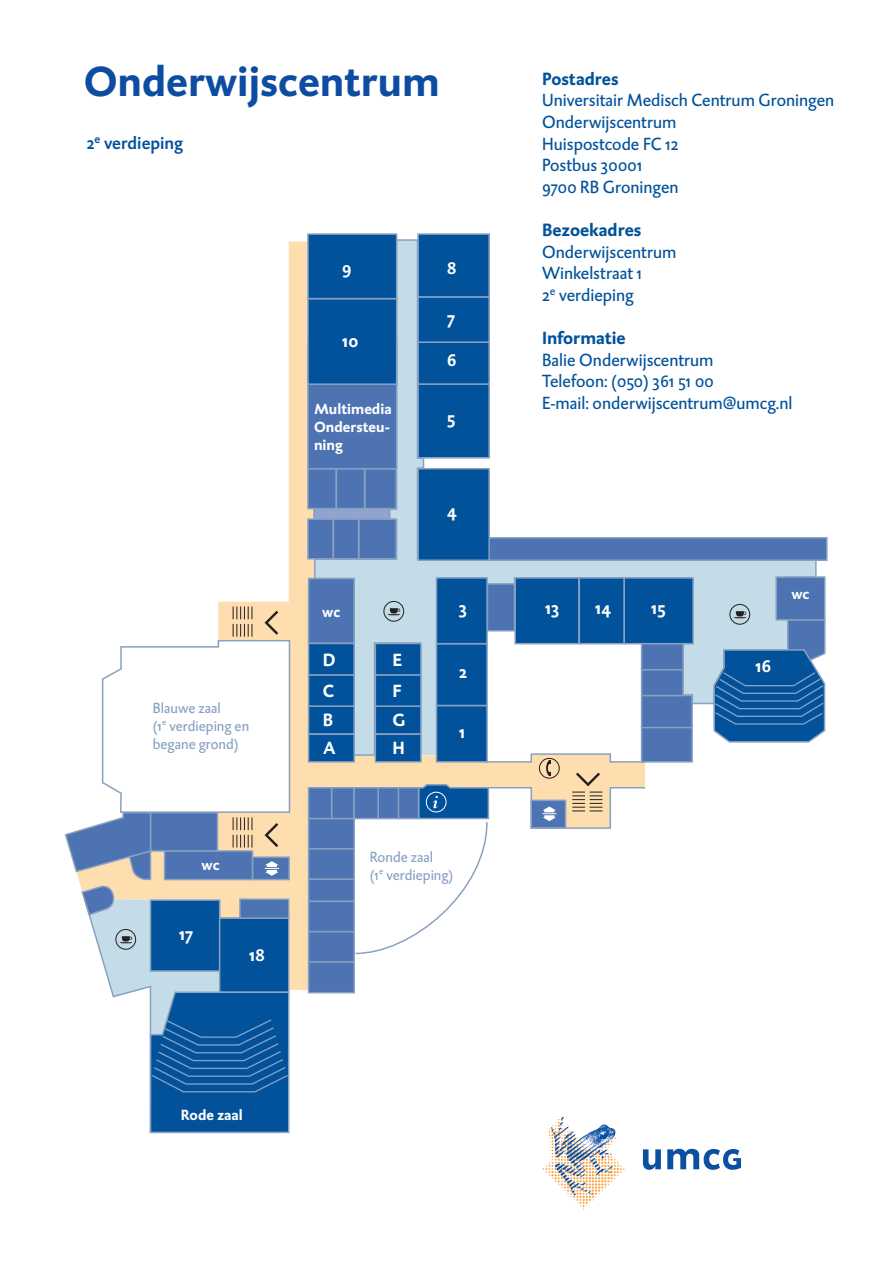
<style>
.page{position:relative;width:893px;height:1263px;background:#fff}
.page>*{position:absolute;margin:0;border:0;box-sizing:border-box;transform-origin:0 0}
.t1{font:700 43.05px "DTL Caspari ST";color:#0d4da1}
.t2{font:18px/21.6px "DTL Caspari ST";color:#01529b}
.t3{font:700 18px "DTL Caspari ST";letter-spacing:.005em;color:#fff}
.t4{font:700 18px "DTL Caspari ST";color:#01529b}
.t5{font:500 18px "DTL Caspari ST";color:#01529b}
.t6{font:15px/18px "DTL Caspari ST";color:#88a1c2}
.t7{font:700 15px/18px "DTL Caspari ST";color:#fff;text-align:justify}
</style>
<div class="page">
<svg style="left:218px;top:242px;width:136px;height:748px"></svg>
<svg style="left:313px;top:239px;width:504px;height:514px"></svg>
<svg style="left:91px;top:925px;width:128px;height:73px;fill:#c3dce8"></svg>
<div style="left:313px;top:508px;width:77px;height:12px;background:#91a3ce;border:2px solid #88a1c2"></div>
<div style="left:487px;top:537px;width:341px;height:24px;background:#4e73b2;border:2px solid #88a1c2"></div>
<div style="left:487px;top:583px;width:28px;height:48px;background:#4e73b2;border:2px solid #88a1c2"></div>
<div style="left:150px;top:899px;width:70px;height:73px;background:#01529b;border:2px solid #88a1c2"></div>
<div style="left:219px;top:917px;width:70px;height:76px;background:#01529b;border:2px solid #88a1c2"></div>
<svg style="left:149px;top:991px;width:141px;height:143px;background:#1b62a3"></svg>
<div style="left:308px;top:733px;width:47px;height:30px;background:#01529b;border:2px solid #88a1c2"></div>
<div style="left:308px;top:818px;width:47px;height:32px;background:#4e73b2;border:2px solid #88a1c2"></div>
<div style="left:308px;top:848px;width:47px;height:32px;background:#4e73b2;border:2px solid #88a1c2"></div>
<div style="left:308px;top:900px;width:47px;height:33px;background:#4e73b2;border:2px solid #88a1c2"></div>
<div style="left:308px;top:931px;width:47px;height:32px;background:#4e73b2;border:2px solid #88a1c2"></div>
<div style="left:308px;top:961px;width:47px;height:32px;background:#4e73b2;border:2px solid #88a1c2"></div>
<div style="left:308px;top:878px;width:47px;height:24px;background:#4e73b2;border:2px solid #88a1c2"></div>
<div style="left:308px;top:705px;width:47px;height:30px;background:#01529b;border:2px solid #88a1c2"></div>
<div style="left:308px;top:674px;width:47px;height:33px;background:#01529b;border:2px solid #88a1c2"></div>
<div style="left:308px;top:643px;width:47px;height:33px;background:#01529b;border:2px solid #88a1c2"></div>
<div style="left:308px;top:578px;width:47px;height:66px;background:#4e73b2;border:2px solid #88a1c2"></div>
<div style="left:775px;top:576px;width:51px;height:45px;background:#4e73b2;border:2px solid #88a1c2"></div>
<div style="left:375px;top:733px;width:47px;height:30px;background:#01529b;border:2px solid #88a1c2"></div>
<div style="left:331px;top:787px;width:24px;height:32px;background:#4e73b2;border:2px solid #88a1c2"></div>
<div style="left:308px;top:787px;width:24px;height:32px;background:#4e73b2;border:2px solid #88a1c2"></div>
<div style="left:353px;top:787px;width:26px;height:32px;background:#7d98be"></div>
<div style="left:436px;top:705px;width:52px;height:58px;background:#01529b;border:2px solid #88a1c2"></div>
<div style="left:641px;top:726px;width:52px;height:37px;background:#4e73b2;border:2px solid #88a1c2"></div>
<div style="left:641px;top:695px;width:52px;height:33px;background:#4e73b2;border:2px solid #88a1c2"></div>
<div style="left:641px;top:668px;width:43px;height:28px;background:#4e73b2;border:2px solid #88a1c2"></div>
<div style="left:641px;top:643px;width:43px;height:27px;background:#4e73b2;border:2px solid #88a1c2"></div>
<div style="left:436px;top:643px;width:52px;height:63px;background:#01529b;border:2px solid #88a1c2"></div>
<div style="left:436px;top:577px;width:52px;height:67px;background:#01529b;border:2px solid #88a1c2"></div>
<div style="left:514px;top:577px;width:66px;height:67px;background:#01529b;border:2px solid #88a1c2"></div>
<div style="left:578px;top:577px;width:47px;height:67px;background:#01529b;border:2px solid #88a1c2"></div>
<div style="left:623px;top:577px;width:71px;height:67px;background:#01529b;border:2px solid #88a1c2"></div>
<div style="left:375px;top:705px;width:47px;height:30px;background:#01529b;border:2px solid #88a1c2"></div>
<div style="left:375px;top:674px;width:47px;height:33px;background:#01529b;border:2px solid #88a1c2"></div>
<div style="left:375px;top:643px;width:47px;height:33px;background:#01529b;border:2px solid #88a1c2"></div>
<div style="left:307px;top:383px;width:90px;height:87px;background:#4e73b2;border:2px solid #88a1c2"></div>
<div style="left:307px;top:518px;width:27px;height:42px;background:#4e73b2;border:2px solid #88a1c2"></div>
<div style="left:333px;top:518px;width:26px;height:42px;background:#4e73b2;border:2px solid #88a1c2"></div>
<div style="left:358px;top:518px;width:39px;height:42px;background:#4e73b2;border:2px solid #88a1c2"></div>
<div style="left:307px;top:468px;width:30px;height:41px;background:#4e73b2;border:2px solid #88a1c2"></div>
<div style="left:336px;top:468px;width:29px;height:41px;background:#4e73b2;border:2px solid #88a1c2"></div>
<div style="left:364px;top:468px;width:33px;height:41px;background:#4e73b2;border:2px solid #88a1c2"></div>
<div style="left:307px;top:298px;width:90px;height:87px;background:#01529b;border:2px solid #88a1c2"></div>
<div style="left:307px;top:233px;width:90px;height:66px;background:#01529b;border:2px solid #88a1c2"></div>
<div style="left:417px;top:468px;width:73px;height:93px;background:#01529b;border:2px solid #88a1c2"></div>
<div style="left:417px;top:383px;width:73px;height:76px;background:#01529b;border:2px solid #88a1c2"></div>
<div style="left:417px;top:341px;width:73px;height:44px;background:#01529b;border:2px solid #88a1c2"></div>
<div style="left:417px;top:296px;width:73px;height:47px;background:#01529b;border:2px solid #88a1c2"></div>
<div style="left:417px;top:233px;width:73px;height:65px;background:#01529b;border:2px solid #88a1c2"></div>
<svg style="left:388px;top:608px;width:12px;height:7px"></svg>
<div style="left:383px;top:601px;width:21px;height:21px;border:1px solid #231f20;border-radius:50%"></div>
<svg style="left:712px;top:611px;width:114px;height:132px;background:#4880b4"></svg>
<div style="left:729px;top:604px;width:21px;height:21px;border:1px solid #231f20;border-radius:50%"></div>
<svg style="left:120px;top:936px;width:12px;height:7px"></svg>
<div style="left:115px;top:929px;width:21px;height:21px;border:1px solid #231f20;border-radius:50%"></div>
<svg style="left:64px;top:606px;width:227px;height:319px"></svg>
<svg style="left:354px;top:753px;width:293px;height:202px"></svg>
<svg style="left:643px;top:1149px;width:18px;height:21px"></svg>
<svg style="left:667px;top:1149px;width:74px;height:21px"></svg>
<img style="left:542px;top:1116px;width:83px;height:94px">
<h1 class="t1" style="left:84px;top:53px;width:358px">Onderwijscentrum</h1>
<p class="t5" style="left:87px;top:131px;width:98px">2<sup>e</sup> verdieping</p>
<p class="t3" style="left:342px;top:256px;width:11px">9</p>
<p class="t3" style="left:447px;top:256px;width:11px">8</p>
<p class="t3" style="left:447px;top:306px;width:10px">7</p>
<p class="t3" style="left:447px;top:348px;width:11px">6</p>
<p class="t3" style="left:342px;top:329px;width:18px">10</p>
<p class="t7" style="left:314px;top:399px;width:79px">Multimedia Ondersteu&shy;ning</p>
<p class="t3" style="left:447px;top:406px;width:10px">5</p>
<p class="t3" style="left:447px;top:499px;width:11px">4</p>
<p class="t4" style="left:542px;top:67px;width:78px">Postadres</p>
<p class="t2" style="left:542px;top:89px;width:294px">Universitair Medisch Centrum Groningen<br>Onderwijscentrum<br>Huispostcode FC 12<br>Postbus 30001<br>9700 RB Groningen</p>
<p class="t4" style="left:542px;top:218px;width:101px">Bezoekadres</p>
<p class="t2" style="left:542px;top:241px;width:136px">Onderwijscentrum<br>Winkelstraat 1<br>2<sup>e</sup> verdieping</p>
<p class="t4" style="left:542px;top:326px;width:85px">Informatie</p>
<p class="t2" style="left:542px;top:349px;width:252px">Balie Onderwijscentrum<br>Telefoon: (050) 361 51 00<br>E-mail: onderwijscentrum@umcg.nl</p>
<p class="t7" style="left:791px;top:585px;width:20px">wc</p>
<p class="t6" style="left:153px;top:699px;width:98px">Blauwe zaal<br>(1<sup>e</sup> verdieping en begane grond)</p>
<p class="t7" style="left:202px;top:856px;width:20px">wc</p>
<p class="t3" style="left:179px;top:922px;width:16px">17</p>
<p class="t3" style="left:249px;top:943px;width:17px">18</p>
<p class="t7" style="left:322px;top:603px;width:20px">wc</p>
<p class="t3" style="left:459px;top:596px;width:9px">3</p>
<p class="t3" style="left:545px;top:596px;width:15px">13</p>
<p class="t3" style="left:595px;top:596px;width:17px">14</p>
<p class="t3" style="left:651px;top:596px;width:16px">15</p>
<p class="t3" style="left:323px;top:648px;width:14px">D</p>
<p class="t3" style="left:393px;top:648px;width:11px">E</p>
<p class="t3" style="left:459px;top:660px;width:9px">2</p>
<p class="t3" style="left:323px;top:678px;width:13px">C</p>
<p class="t3" style="left:393px;top:678px;width:10px">F</p>
<p class="t3" style="left:323px;top:708px;width:12px">B</p>
<p class="t3" style="left:393px;top:708px;width:15px">G</p>
<p class="t3" style="left:459px;top:720px;width:8px">1</p>
<p class="t3" style="left:323px;top:735px;width:15px">A</p>
<p class="t3" style="left:393px;top:735px;width:14px">H</p>
<p class="t6" style="left:370px;top:848px;width:85px">Ronde zaal<br>(1<sup>e</sup> verdieping)</p>
<p class="t7" style="left:181px;top:1105px;width:64px">Rode zaal</p>
<p class="t3" style="left:755px;top:654px;width:17px">16</p>
</div>
